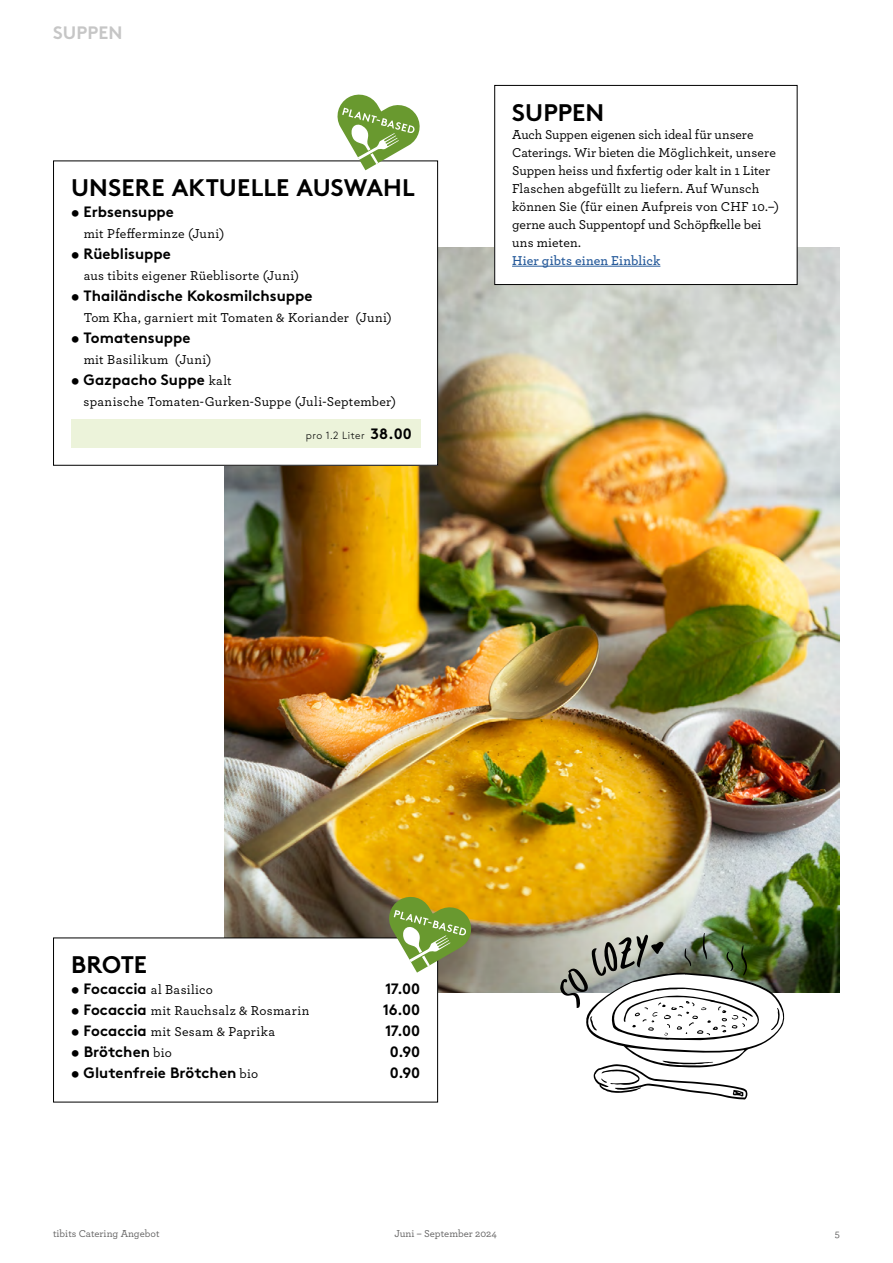
<style>
.page{position:relative;width:893px;height:1263px;background:#fff}
.page>*{position:absolute;margin:0;border:0;box-sizing:border-box;transform-origin:0 0}
.t1{font:700 24px "Brown Std";letter-spacing:.01em;color:#000}
.t2{font:700 18px "Brown Std";letter-spacing:.01em;color:#c6c6c6}
.t3{font:700 15px "Brown Std";color:#000}
.t4{font:500 13.5px/18px "Archer";letter-spacing:.01em;color:#000}
.t5{font:500 13.5px "Archer";letter-spacing:.03em;color:#000}
.t6{font:600 13.5px "Archer";letter-spacing:.01em;color:#275b9b}
.t7{font:500 10.5px "Archer";color:#646363}
.t8{font:300 10.5px "Brown Std";letter-spacing:.04em;color:#000}
.s1{font-family:"Archer";font-weight:500;font-size:13.5px}
.s2{font-weight:700;font-size:15px}
.s3{font-family:"Brown Std";font-weight:700;font-size:15px}
</style>
<div class="page">
<img style="left:224px;top:247px;width:616px;height:746px">
<div style="left:54px;top:938px;width:384px;height:164px;background:#fff"></div>
<div style="left:53px;top:937px;width:385px;height:165px;border:1px solid #000"></div>
<div style="left:495px;top:85px;width:302px;height:200px;background:#fff"></div>
<hr style="left:512px;top:266px;width:148px;height:1px;background:#275b9b">
<div style="left:494px;top:85px;width:303px;height:200px;border:1px solid #000"></div>
<svg style="left:560px;top:933px;width:228px;height:166px"></svg>
<div style="left:54px;top:161px;width:384px;height:304px;background:#fff"></div>
<div style="left:53px;top:161px;width:385px;height:305px;border:1px solid #000"></div>
<div style="left:71px;top:419px;width:349px;height:29px;background:#ecf3da"></div>
<svg style="left:386px;top:894px;width:88px;height:78px"></svg>
<svg style="left:334px;top:94px;width:89px;height:76px"></svg>
<h2 class="t2" style="left:53px;top:22px;width:71px">SUPPEN</h2>
<h1 class="t1" style="left:71px;top:173px;width:346px">UNSERE AKTUELLE AUSWAHL</h1>
<p class="t3" style="left:71px;top:203px;width:105px">• Erbsensuppe</p>
<p class="t5" style="left:84px;top:224px;width:142px">mit Pfefferminze (Juni)</p>
<p class="t3" style="left:71px;top:245px;width:101px">• Rüeblisuppe</p>
<p class="t4" style="left:84px;top:266px;width:217px">aus tibits eigener Rüeblisorte (Juni)</p>
<p class="t3" style="left:71px;top:287px;width:243px">• Thailändische Kokosmilchsuppe</p>
<p class="t4" style="left:84px;top:308px;width:310px">Tom Kha, garniert mit Tomaten &amp; Koriander (Juni)</p>
<p class="t3" style="left:71px;top:329px;width:121px">• Tomatensuppe</p>
<p class="t5" style="left:84px;top:350px;width:129px">mit Basilikum (Juni)</p>
<p class="t3" style="left:71px;top:371px;width:162px">• Gazpacho Suppe <span class="s1">kalt</span></p>
<p class="t4" style="left:84px;top:392px;width:314px">spanische Tomaten-Gurken-Suppe (Juli-September)</p>
<p class="t8" style="left:306px;top:429px;width:107px">pro 1.2 Liter <span class="s2">38.00</span></p>
<h1 class="t1" style="left:512px;top:98px;width:94px">SUPPEN</h1>
<p class="t4" style="left:512px;top:125px;width:268px">Auch Suppen eigenen sich ideal für unsere Caterings. Wir bieten die Möglichkeit, unsere Suppen heiss und fixfertig oder kalt in 1 Liter Flaschen abgefüllt zu liefern. Auf Wunsch können Sie (für einen Aufpreis von CHF 10.–) gerne auch Suppentopf und Schöpfkelle bei uns mieten.</p>
<p class="t6" style="left:512px;top:250px;width:150px">Hier gibts einen Einblick</p>
<h1 class="t1" style="left:71px;top:950px;width:78px">BROTE</h1>
<p class="t4" style="left:71px;top:980px;width:144px"><span class="s3">• Focaccia</span> al Basilico</p>
<p class="t3" style="left:385px;top:980px;width:37px">17.00</p>
<p class="t5" style="left:71px;top:1001px;width:240px"><span class="s3">• Focaccia</span> mit Rauchsalz &amp; Rosmarin</p>
<p class="t3" style="left:383px;top:1001px;width:39px">16.00</p>
<p class="t4" style="left:71px;top:1022px;width:206px"><span class="s3">• Focaccia</span> mit Sesam &amp; Paprika</p>
<p class="t3" style="left:385px;top:1022px;width:37px">17.00</p>
<p class="t3" style="left:71px;top:1043px;width:102px">• Brötchen <span class="s1">bio</span></p>
<p class="t3" style="left:390px;top:1043px;width:32px">0.90</p>
<p class="t3" style="left:71px;top:1064px;width:189px">• Glutenfreie Brötchen <span class="s1">bio</span></p>
<p class="t3" style="left:390px;top:1064px;width:32px">0.90</p>
<p class="t7" style="left:53px;top:1226px;width:108px">tibits Catering Angebot</p>
<p class="t7" style="left:394px;top:1226px;width:104px">Juni – September 2024</p>
<p class="t7" style="left:835px;top:1226px;width:7px">5</p>
</div>
